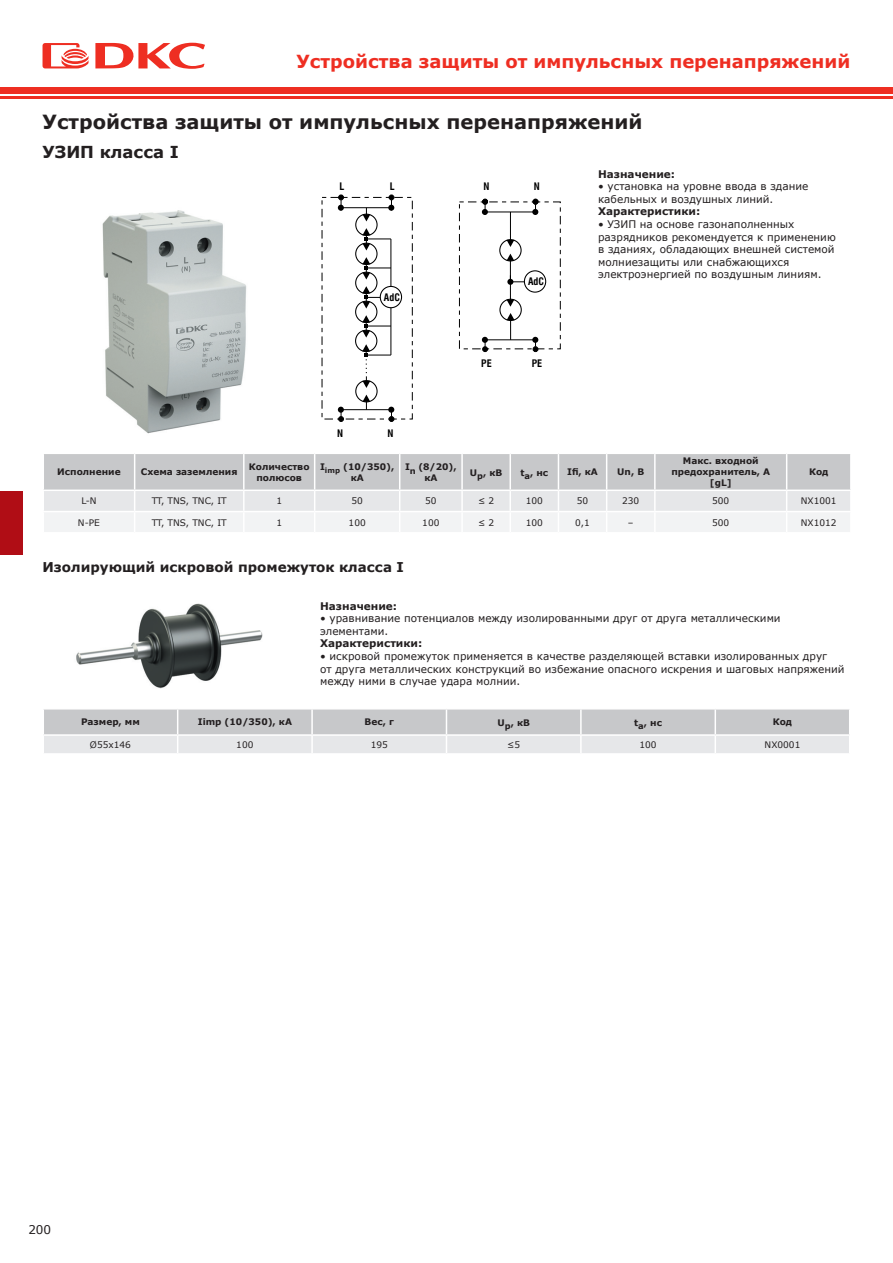
<style>
.page{position:relative;width:893px;height:1263px;background:#fff}
.page>*{position:absolute;margin:0;border:0;box-sizing:border-box;transform-origin:0 0}
.Paragraph_Style_Text{font:700 19.5px "Verdana";color:#231f20}
.sod2{font:700 18px "Verdana";color:#ee2e22}
.Paragraph_Style_Text-2{font:700 16.5px "Verdana";color:#231f20}
.Paragraph_Style_Text-3{font:700 13.5px "Verdana";color:#231f20}
.t1{font:12px "Verdana";color:#231f20}
.Paragraph_Style_Text-4{font:10.5px/12.6px "Verdana";color:#231f20}
.Paragraph_Style_Text-5{font:700 10.5px "Verdana";color:#231f20}
.t2{font:700 condensed 10.05px "Swiss 721 BT";color:#000}
.Paragraph_table_body{font:700 9px/10.8px "Verdana";color:#231f20;text-align:center}
.Paragraph_table_body-2{font:9px "Verdana";color:#231f20}
</style>
<div class="page">
<div style="left:0;top:87px;width:893px;height:6px;background:#ee2e22"></div>
<hr style="left:0;top:96px;width:893px;height:3px;background:#ee2e22">
<svg style="left:43px;top:43px;width:46px;height:25px"></svg>
<svg style="left:95px;top:43px;width:110px;height:26px"></svg>
<div style="left:0;top:491px;width:22px;height:64px;background:#b00d15"></div>
<svg style="left:43px;top:454px;width:808px;height:78px"></svg>
<hr style="left:850px;top:512px;width:2px;height:20px;background:#fff">
<img style="left:102px;top:210px;width:145px;height:224px">
<img style="left:76px;top:603px;width:187px;height:86px">
<div style="left:380px;top:286px;width:22px;height:22px;border:1px solid #000;border-radius:50%"></div>
<svg style="left:338px;top:195px;width:57px;height:227px"></svg>
<div style="left:459px;top:201px;width:102px;height:148px;border:1px dashed #000"></div>
<div style="left:524px;top:270px;width:22px;height:23px;border:1px solid #000;border-radius:50%"></div>
<svg style="left:482px;top:199px;width:57px;height:153px"></svg>
<svg style="left:43px;top:709px;width:807px;height:44px"></svg>
<p class="sod2" style="left:297px;top:48px;width:555px">Устройства защиты от импульсных перенапряжений</p>
<p class="Paragraph_Style_Text" style="left:43px;top:108px;width:601px">Устройства защиты от импульсных перенапряжений</p>
<p class="Paragraph_Style_Text-2" style="left:43px;top:140px;width:138px">УЗИП класса I</p>
<p class="Paragraph_Style_Text-5" style="left:598px;top:166px;width:79px">Назначение:</p>
<p class="Paragraph_Style_Text-4" style="left:598px;top:180px;width:212px">• установка на уровне ввода в здание кабельных и воздушных линий.</p>
<p class="Paragraph_Style_Text-5" style="left:598px;top:204px;width:104px">Характеристики:</p>
<p class="Paragraph_Style_Text-4" style="left:598px;top:218px;width:239px">• УЗИП на основе газонаполненных разрядников рекомендуется к применению в зданиях, обладающих внешней системой молниезащиты или снабжающихся электроэнергией по воздушным линиям.</p>
<p class="t2" style="left:339px;top:181px;width:6px">L</p>
<p class="t2" style="left:390px;top:181px;width:6px">L</p>
<p class="t2" style="left:483px;top:181px;width:8px">N</p>
<p class="t2" style="left:534px;top:181px;width:8px">N</p>
<p class="t2" style="left:528px;top:276px;width:17px">AdC</p>
<p class="t2" style="left:384px;top:291px;width:17px">AdC</p>
<p class="t2" style="left:337px;top:427px;width:8px">N</p>
<p class="t2" style="left:388px;top:427px;width:8px">N</p>
<p class="t2" style="left:481px;top:357px;width:12px">PE</p>
<p class="t2" style="left:532px;top:357px;width:12px">PE</p>
<p class="Paragraph_table_body" style="left:57px;top:466px;width:65px">Исполнение</p>
<p class="Paragraph_table_body" style="left:141px;top:466px;width:98px">Схема заземления</p>
<p class="Paragraph_table_body" style="left:249px;top:461px;width:62px">Количество полюсов</p>
<p class="Paragraph_table_body" style="left:320px;top:461px;width:76px">I<sub>imp</sub> (10/350), кА</p>
<p class="Paragraph_table_body" style="left:405px;top:462px;width:53px">I<sub>n</sub> (8/20), кА</p>
<p class="Paragraph_table_body" style="left:470px;top:467px;width:34px">U<sub>p</sub>, кВ</p>
<p class="Paragraph_table_body" style="left:520px;top:467px;width:29px">t<sub>a</sub>, нс</p>
<p class="Paragraph_table_body" style="left:567px;top:466px;width:32px">Ifi, кА</p>
<p class="Paragraph_table_body" style="left:617px;top:466px;width:28px">Un, В</p>
<p class="Paragraph_table_body" style="left:671px;top:456px;width:100px">Макс. входной предохранитель, A [gL]</p>
<p class="Paragraph_table_body" style="left:809px;top:466px;width:21px">Код</p>
<p class="Paragraph_table_body-2" style="left:81px;top:495px;width:17px">L-N</p>
<p class="Paragraph_table_body-2" style="left:152px;top:495px;width:77px">TT, TNS, TNC, IT</p>
<p class="Paragraph_table_body-2" style="left:276px;top:495px;width:7px">1</p>
<p class="Paragraph_table_body-2" style="left:351px;top:495px;width:13px">50</p>
<p class="Paragraph_table_body-2" style="left:425px;top:495px;width:13px">50</p>
<p class="Paragraph_table_body-2" style="left:478px;top:495px;width:18px">≤ 2</p>
<p class="Paragraph_table_body-2" style="left:526px;top:495px;width:19px">100</p>
<p class="Paragraph_table_body-2" style="left:577px;top:495px;width:13px">50</p>
<p class="Paragraph_table_body-2" style="left:622px;top:495px;width:19px">230</p>
<p class="Paragraph_table_body-2" style="left:712px;top:495px;width:19px">500</p>
<p class="Paragraph_table_body-2" style="left:801px;top:495px;width:37px">NX1001</p>
<p class="Paragraph_table_body-2" style="left:78px;top:516px;width:23px">N-PE</p>
<p class="Paragraph_table_body-2" style="left:152px;top:516px;width:77px">TT, TNS, TNC, IT</p>
<p class="Paragraph_table_body-2" style="left:276px;top:516px;width:7px">1</p>
<p class="Paragraph_table_body-2" style="left:349px;top:516px;width:19px">100</p>
<p class="Paragraph_table_body-2" style="left:422px;top:516px;width:19px">100</p>
<p class="Paragraph_table_body-2" style="left:478px;top:516px;width:18px">≤ 2</p>
<p class="Paragraph_table_body-2" style="left:526px;top:516px;width:19px">100</p>
<p class="Paragraph_table_body-2" style="left:575px;top:516px;width:16px">0,1</p>
<p class="Paragraph_table_body-2" style="left:628px;top:516px;width:7px">–</p>
<p class="Paragraph_table_body-2" style="left:712px;top:516px;width:19px">500</p>
<p class="Paragraph_table_body-2" style="left:801px;top:516px;width:37px">NX1012</p>
<p class="Paragraph_Style_Text-3" style="left:43px;top:558px;width:363px">Изолирующий искровой промежуток класса I</p>
<p class="Paragraph_Style_Text-5" style="left:320px;top:598px;width:79px">Назначение:</p>
<p class="Paragraph_Style_Text-4" style="left:320px;top:612px;width:462px">• уравнивание потенциалов между изолированными друг от друга металлическими элементами.</p>
<p class="Paragraph_Style_Text-5" style="left:320px;top:636px;width:104px">Характеристики:</p>
<p class="Paragraph_Style_Text-4" style="left:320px;top:650px;width:509px">• искровой промежуток применяется в качестве разделяющей вставки изолированных друг</p>
<p class="Paragraph_Style_Text-4" style="left:320px;top:662px;width:526px">от друга металлических конструкций во избежание опасного искрения и шаговых напряжений между ними в случае удара молнии.</p>
<p class="Paragraph_table_body" style="left:81px;top:716px;width:60px">Размер, мм</p>
<p class="Paragraph_table_body" style="left:198px;top:716px;width:96px">Iimp (10/350), кА</p>
<p class="Paragraph_table_body" style="left:365px;top:716px;width:31px">Вес, г</p>
<p class="Paragraph_table_body" style="left:497px;top:717px;width:34px">U<sub>p</sub>, кВ</p>
<p class="Paragraph_table_body" style="left:634px;top:717px;width:29px">t<sub>a</sub>, нс</p>
<p class="Paragraph_table_body" style="left:773px;top:716px;width:21px">Код</p>
<p class="Paragraph_table_body-2" style="left:90px;top:738px;width:43px">Ø55x146</p>
<p class="Paragraph_table_body-2" style="left:236px;top:738px;width:19px">100</p>
<p class="Paragraph_table_body-2" style="left:371px;top:738px;width:19px">195</p>
<p class="Paragraph_table_body-2" style="left:507px;top:738px;width:15px">≤5</p>
<p class="Paragraph_table_body-2" style="left:639px;top:738px;width:19px">100</p>
<p class="Paragraph_table_body-2" style="left:765px;top:738px;width:37px">NX0001</p>
<p class="t1" style="left:28px;top:1221px;width:24px">200</p>
</div>
